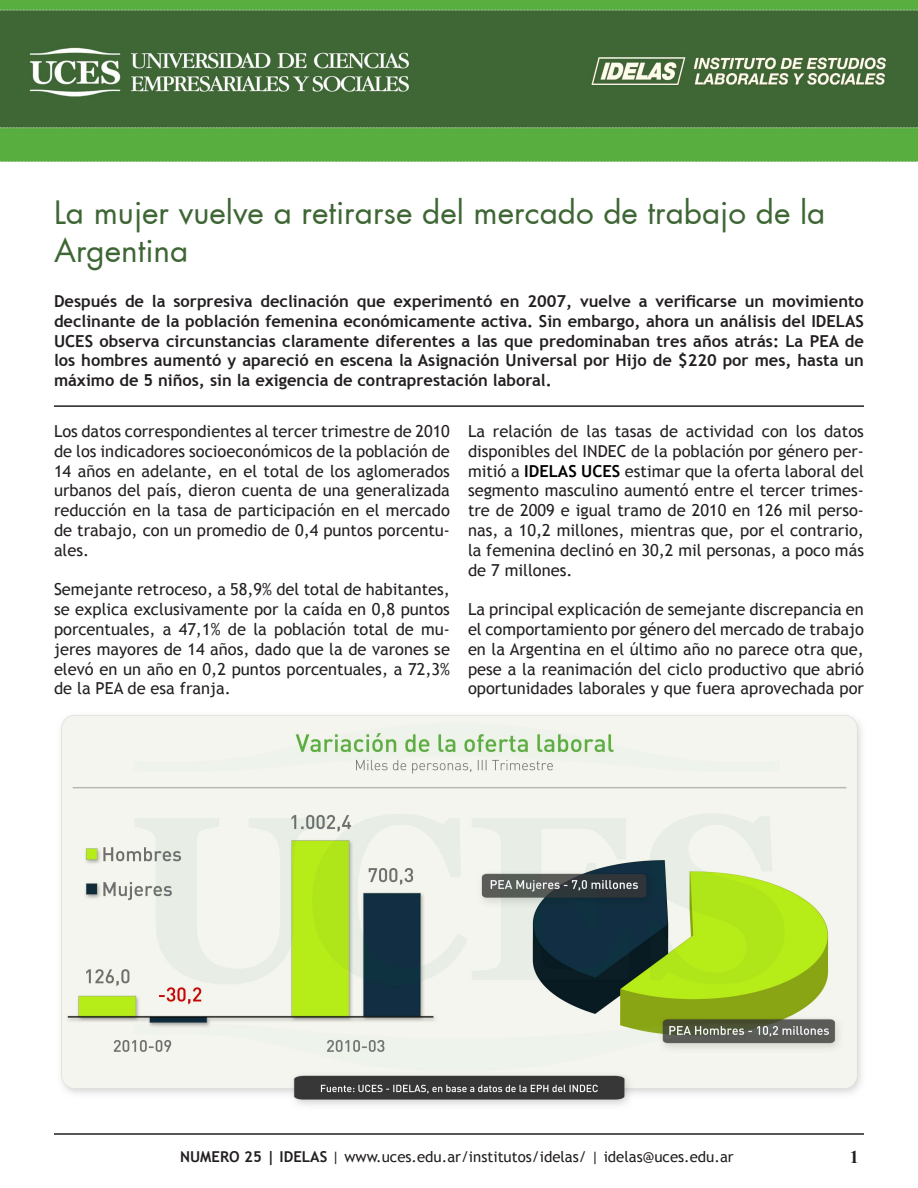
<style>
.page{position:relative;width:918px;height:1188px;background:#fff}
.page>*{position:absolute;margin:0;border:0;box-sizing:border-box;transform-origin:0 0}
.t1{font:31.5px/37.8px "Futura";color:#3e6634}
.t2{font:700 18px "Times New Roman";color:#231f20}
.t3{font:16.5px/19.8px "Trebuchet MS";color:#231f20;text-align:justify}
.t4{font:700 16.5px/19.8px "Trebuchet MS";color:#231f20;text-align:justify}
.t5{font:15px "Trebuchet MS";color:#231f20}
.s1{font-weight:700;color:#000}
.s2{font-weight:700}
</style>
<div class="page">
<hr style="left:54px;top:1133px;width:810px;height:2px;background:#231f20">
<img style="left:0;top:0;width:918px;height:162px">
<hr style="left:54px;top:405px;width:810px;height:2px;background:#231f20">
<img style="left:61px;top:715px;width:800px;height:391px">
<h1 class="t1" style="left:54px;top:194px;width:773px">La mujer vuelve a retirarse del mercado de trabajo de la<br>Argentina</h1>
<p class="t4" style="left:54px;top:291px;width:812px">Después de la sorpresiva declinación que experimentó en 2007, vuelve a verificarse un movimiento declinante de la población femenina económicamente activa. Sin embargo, ahora un análisis del IDELAS UCES observa circunstancias claramente diferentes a las que predominaban tres años atrás: La PEA de los hombres aumentó y apareció en escena la Asignación Universal por Hijo de $220 por mes, hasta un máximo de 5 niños, sin la exigencia de contraprestación laboral.</p>
<p class="t3" style="left:54px;top:422px;width:398px">Los datos correspondientes al tercer trimestre de 2010 de los indicadores socioeconómicos de la población de 14 años en adelante, en el total de los aglomerados urbanos del país, dieron cuenta de una generalizada reducción en la tasa de participación en el mercado de trabajo, con un promedio de 0,4 puntos porcentu&shy;ales.</p>
<p class="t3" style="left:54px;top:580px;width:398px">Semejante retroceso, a 58,9% del total de habitantes, se explica exclusivamente por la caída en 0,8 puntos porcentuales, a 47,1% de la población total de mu&shy;jeres mayores de 14 años, dado que la de varones se elevó en un año en 0,2 puntos porcentuales, a 72,3% de la PEA de esa franja.</p>
<p class="t3" style="left:468px;top:422px;width:398px">La relación de las tasas de actividad con los datos disponibles del INDEC de la población por género per&shy;mitió a <span class="s1">IDELAS UCES</span> estimar que la oferta laboral del segmento masculino aumentó entre el tercer trimes&shy;tre de 2009 e igual tramo de 2010 en 126 mil perso&shy;nas, a 10,2 millones, mientras que, por el contrario, la femenina declinó en 30,2 mil personas, a poco más de 7 millones.</p>
<p class="t3" style="left:468px;top:600px;width:398px">La principal explicación de semejante discrepancia en el comportamiento por género del mercado de trabajo en la Argentina en el último año no parece otra que, pese a la reanimación del ciclo productivo que abrió oportunidades laborales y que fuera aprovechada por</p>
<p class="t5" style="left:180px;top:1147px;width:555px"><span class="s2">NUMERO 25 | IDELAS</span> | www.uces.edu.ar/institutos/idelas/ | idelas@uces.edu.ar</p>
<p class="t2" style="left:850px;top:1144px;width:10px">1</p>
</div>
